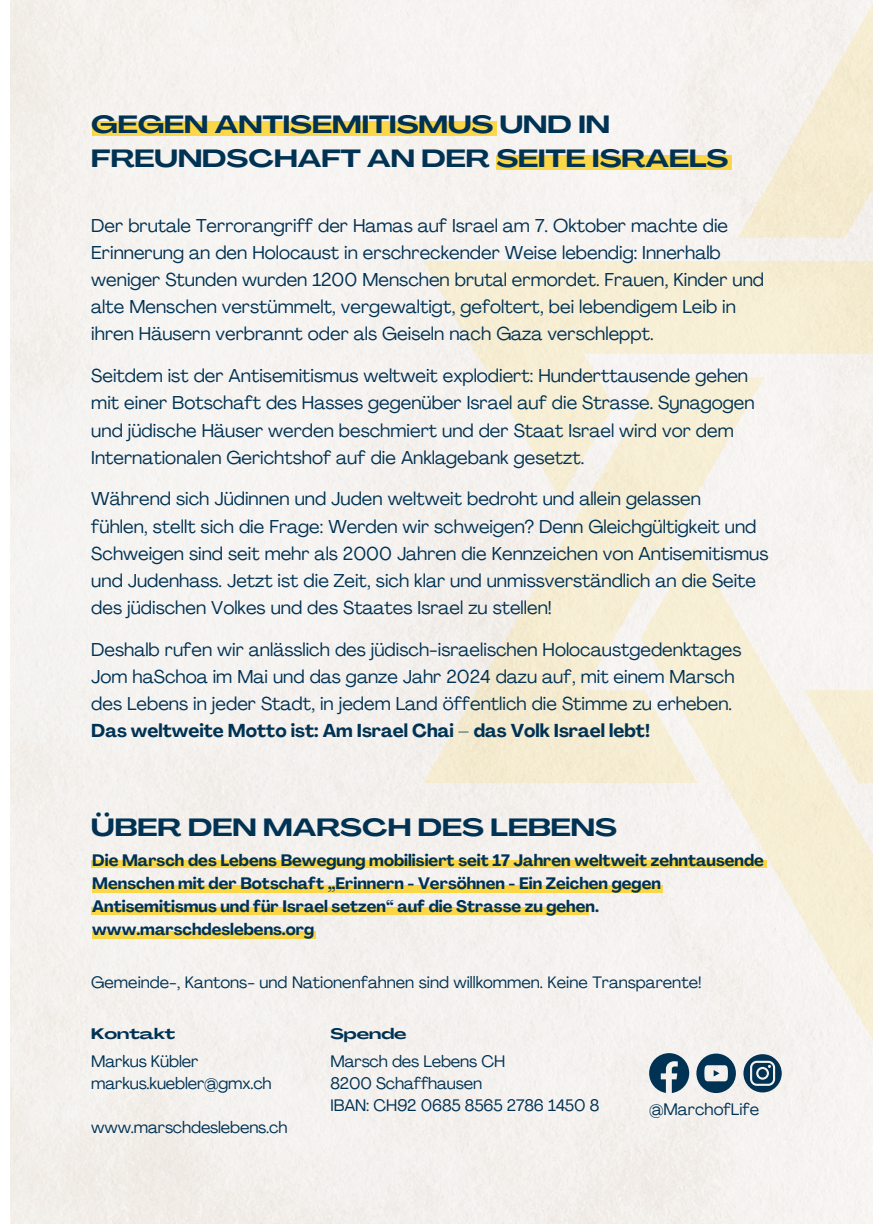
<style>
.page{position:relative;width:873px;height:1224px;background:#fff}
.page>*{position:absolute;margin:0;border:0;box-sizing:border-box;transform-origin:0 0}
.t1{font:700 24.6px/34px "Agrandir Grand";letter-spacing:.005em;color:#003254}
.t2{font:18.4px/27.2px "Agrandir";color:#003254}
.t3{font:700 18.4px "Agrandir";color:#003254}
.t4{font:700 16.4px/23.2px "Agrandir";color:#003254}
.t5{font:16.4px "Agrandir";letter-spacing:-.01em;color:#003254}
.t6{font:700 15px "Agrandir Grand";color:#003254}
</style>
<div class="page">
<div style="left:10px;top:0;width:863px;height:1224px;background:#f4f2ef"></div>
<svg style="left:738px;top:0;width:135px;height:261px;fill:#f5eeea"></svg>
<svg style="left:423px;top:499px;width:341px;height:284px;background:#f4eddd"></svg>
<svg style="left:641px;top:545px;width:232px;height:499px;fill:#f6f1ee"></svg>
<svg style="left:423px;top:261px;width:450px;height:238px;fill:#f6efd6"></svg>
<svg style="left:649px;top:1053px;width:40px;height:40px"></svg>
<svg style="left:696px;top:1054px;width:40px;height:39px"></svg>
<svg style="left:743px;top:1054px;width:39px;height:38px"></svg>
<div style="left:92px;top:931px;width:224px;height:8px;background:#fbd748"></div>
<div style="left:91px;top:907px;width:498px;height:7px;background:#fbd747"></div>
<div style="left:92px;top:885px;width:571px;height:7px;background:#fbd747"></div>
<div style="left:91px;top:860px;width:676px;height:8px;background:#fbd747"></div>
<div style="left:92px;top:122px;width:404px;height:14px;background:#fbd748"></div>
<div style="left:496px;top:155px;width:236px;height:14px;background:#fcd748"></div>
<h1 class="t1" style="left:91px;top:110px;width:639px">GEGEN ANTISEMITISMUS UND IN<br>FREUNDSCHAFT AN DER SEITE ISRAELS</h1>
<p class="t2" style="left:91px;top:213px;width:674px">Der brutale Terrorangriff der Hamas auf Israel am 7. Oktober machte die Erinnerung an den Holocaust in erschreckender Weise lebendig: Innerhalb weniger Stunden wurden 1200 Menschen brutal ermordet. Frauen, Kinder und alte Menschen verstümmelt, vergewaltigt, gefoltert, bei lebendigem Leib in ihren Häusern verbrannt oder als Geiseln nach Gaza verschleppt.</p>
<p class="t2" style="left:91px;top:364px;width:665px">Seitdem ist der Antisemitismus weltweit explodiert: Hunderttausende gehen mit einer Botschaft des Hasses gegenüber Israel auf die Strasse. Synagogen und jüdische Häuser werden beschmiert und der Staat Israel wird vor dem Internationalen Gerichtshof auf die Anklagebank gesetzt.</p>
<h1 class="t2" style="left:91px;top:487px;width:679px">Während sich Jüdinnen und Juden weltweit bedroht und allein gelassen<br>fühlen, stellt sich die Frage: Werden wir schweigen? Denn Gleichgültigkeit und Schweigen sind seit mehr als 2000 Jahren die Kennzeichen von Antisemitismus und Judenhass. Jetzt ist die Zeit, sich klar und unmissverständlich an die Seite des jüdischen Volkes und des Staates Israel zu stellen!</h1>
<h2 class="t2" style="left:91px;top:638px;width:652px">Deshalb rufen wir anlässlich des jüdisch-israelischen Holocaustgedenktages<br>Jom haSchoa im Mai und das ganze Jahr 2024 dazu auf, mit einem Marsch des Lebens in jeder Stadt, in jedem Land öffentlich die Stimme zu erheben.</h2>
<h2 class="t3" style="left:91px;top:724px;width:560px">Das weltweite Motto ist: Am Israel Chai – das Volk Israel lebt!</h2>
<h3 class="t1" style="left:91px;top:813px;width:527px">ÜBER DEN MARSCH DES LEBENS</h3>
<h2 class="t4" style="left:92px;top:850px;width:673px">Die Marsch des Lebens Bewegung mobilisiert seit 17 Jahren weltweit zehntausende Menschen mit der Botschaft „Erinnern - Versöhnen - Ein Zeichen gegen Antisemitismus und für Israel setzen“ auf die Strasse zu gehen. www.marschdeslebens.org</h2>
<p class="t5" style="left:91px;top:975px;width:612px">Gemeinde-, Kantons- und Nationenfahnen sind willkommen. Keine Transparente!</p>
<p class="t6" style="left:331px;top:1028px;width:78px">Spende</p>
<p class="t5" style="left:331px;top:1055px;width:176px">Marsch des Lebens CH</p>
<p class="t5" style="left:331px;top:1077px;width:153px">8200 Schaffhausen</p>
<p class="t5" style="left:331px;top:1099px;width:270px">IBAN: CH92 0685 8565 2786 1450 8</p>
<p class="t6" style="left:91px;top:1028px;width:86px">Kontakt</p>
<h3 class="t5" style="left:91px;top:1055px;width:109px">Markus Kübler</h3>
<h3 class="t5" style="left:91px;top:1077px;width:182px">markus.kuebler@gmx.ch</h3>
<p class="t5" style="left:91px;top:1121px;width:198px">www.marschdeslebens.ch</p>
<h2 class="t5" style="left:649px;top:1103px;width:112px">@MarchofLife</h2>
</div>
